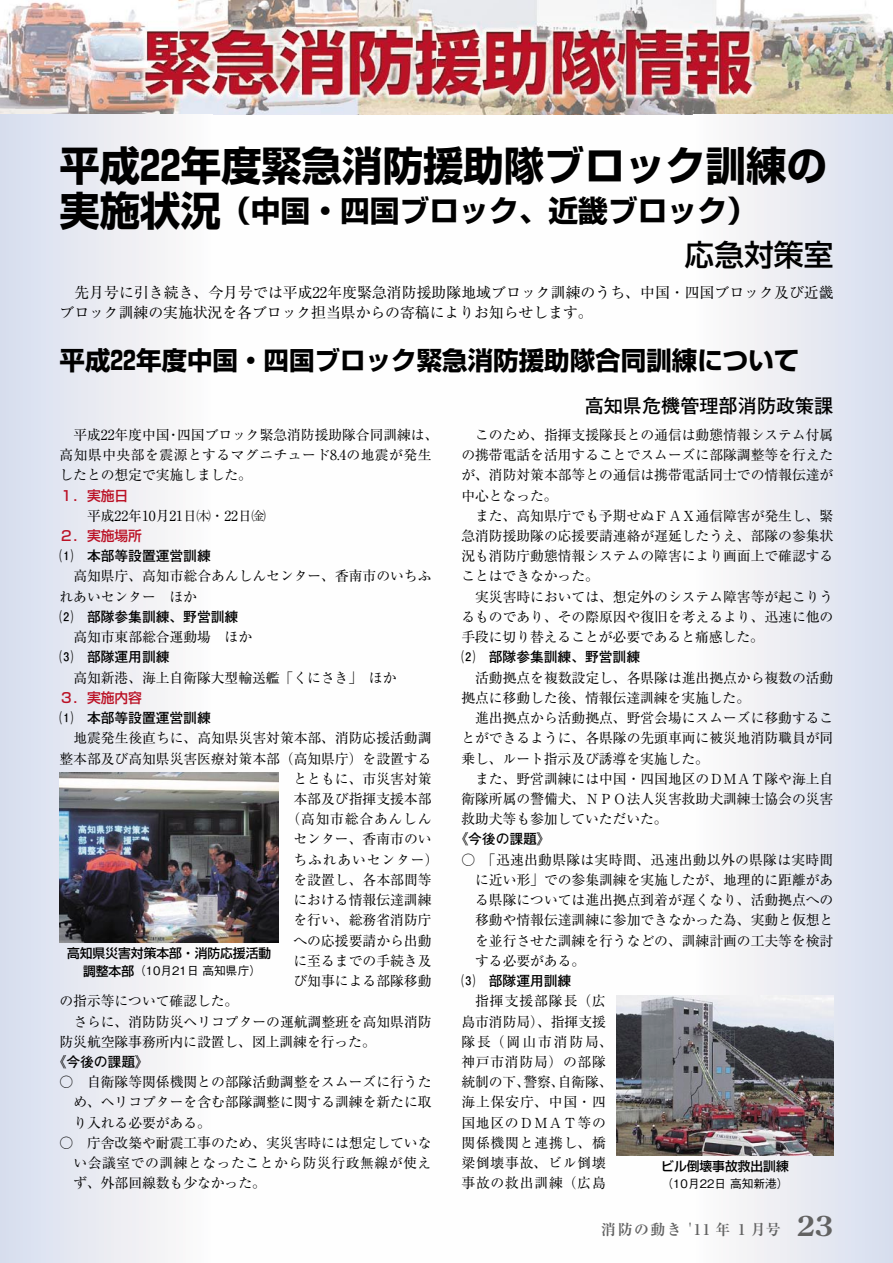
<style>
.page{position:relative;width:893px;height:1263px;background:#fff}
.page>*{position:absolute;margin:0;border:0;box-sizing:border-box;transform-origin:0 0}
.t1{font:700 40.35px "Shin Go Pro";color:#000}
.t2{font:700 29.7px/44px "Shin Go Pro";color:#000}
.t3{font:700 25.5px "Shin Go Pro";color:#000}
.t4{font:700 19.2px "Futo Go B101";color:#000}
.t5{font:14.85px/19.2px "Ryumin Pro";color:#000}
.t6{font:700 14.85px "Ryumin Pro";letter-spacing:.1em;color:#626262}
.t7{font:13.8px/20.2px "Ryumin Pro";letter-spacing:-.005em;color:#000;text-align:justify}
.t8{font:13.8px/20.2px "Ryumin Pro";letter-spacing:.06em;color:#000;text-align:center}
.t9{font:700 13.8px "Futo Go B101 Pro";letter-spacing:-.005em;color:#000}
.t10{font:13.8px "Ryumin Pro";letter-spacing:.04em;color:#000}
.t11{font:500 13.8px "Shin Go Pro";letter-spacing:-.005em;color:#bb1125}
.t12{font:13.8px "Ryumin Pro";letter-spacing:.055em;color:#000}
.t13{font:13.8px "Ryumin Pro";letter-spacing:.065em;color:#000}
.t14{font:500 12.75px "Shin Go Pro";color:#000}
.t15{font:500 11.7px "Gothic BBB Pro";color:#000}
.s1{font-size:40.35px}
.s2{font-weight:500}
.s3{font-family:"Shin Go Pro";font-size:12.75px}
.s4{font-family:"Century Old Style";font-size:27.6px}
</style>
<div class="page">
<img style="left:0;top:0;width:893px;height:115px">
<div style="left:0;top:115px;width:213px;height:1148px;background:linear-gradient(to right,#d7dded,#fefcfa)"></div>
<div style="left:693px;top:115px;width:200px;height:1148px;background:linear-gradient(to right,#fefcfa,#d7dded)"></div>
<img style="left:60px;top:773px;width:219px;height:170px">
<img style="left:617px;top:995px;width:216px;height:161px">
<h1 class="t1" style="left:60px;top:134px;width:769px">平成22年度緊急消防援助隊ブロック訓練の</h1>
<h2 class="t2" style="left:685px;top:185px;width:150px;text-indent:-625px"><span class="s1">実施状況</span>（中国・四国ブロック、近畿ブロック）<br><span class="s2">応急対策室</span></h2>
<p class="t5" style="left:60px;top:282px;width:776px;text-indent:15px">先月号に引き続き、今月号では平成22年度緊急消防援助隊地域ブロック訓練のうち、中国・四国ブロック及び近畿ブロック訓練の実施状況を各ブロック担当県からの寄稿によりお知らせします。</p>
<h3 class="t3" style="left:60px;top:340px;width:741px">平成22年度中国・四国ブロック緊急消防援助隊合同訓練について</h3>
<h3 class="t4" style="left:585px;top:394px;width:250px">高知県危機管理部消防政策課</h3>
<p class="t7" style="left:60px;top:424px;width:380px;text-align:left;text-indent:14px">平成22年度中国・四国ブロック緊急消防援助隊合同訓練は、高知県中央部を震源とするマグニチュード8.4の地震が発生したとの想定で実施しました。</p>
<p class="t11" style="left:60px;top:484px;width:70px">１．実施日</p>
<p class="t7" style="left:73px;top:504px;width:194px">　平成22年10月21日㈭・22日㈮</p>
<p class="t11" style="left:60px;top:524px;width:84px">２．実施場所</p>
<p class="t9" style="left:60px;top:545px;width:153px">⑴　本部等設置運営訓練</p>
<p class="t7" style="left:60px;top:565px;width:374px;text-indent:14px">高知県庁、高知市総合あんしんセンター、香南市のいちふれあいセンター　ほか</p>
<p class="t9" style="left:60px;top:606px;width:180px">⑵　部隊参集訓練、野営訓練</p>
<p class="t7" style="left:73px;top:626px;width:180px">高知市東部総合運動場　ほか</p>
<p class="t9" style="left:60px;top:646px;width:112px">⑶　部隊運用訓練</p>
<p class="t7" style="left:73px;top:666px;width:325px">高知新港、海上自衛隊大型輸送艦「くにさき」　ほか</p>
<p class="t11" style="left:60px;top:686px;width:84px">３．実施内容</p>
<p class="t9" style="left:60px;top:707px;width:153px">⑴　本部等設置運営訓練</p>
<p class="t7" style="left:73px;top:727px;width:360px">地震発生後直ちに、高知県災害対策本部、消防応援活動調</p>
<p class="t7" style="left:60px;top:747px;width:374px">整本部及び高知県災害医療対策本部（高知県庁）を設置する</p>
<p class="t7" style="left:293px;top:767px;width:140px">とともに、市災害対策</p>
<p class="t7" style="left:293px;top:788px;width:140px">本部及び指揮支援本部</p>
<p class="t12" style="left:286px;top:808px;width:147px">（高知市総合あんしん</p>
<p class="t7" style="left:293px;top:828px;width:140px">センター、香南市のい</p>
<p class="t13" style="left:293px;top:849px;width:147px">ちふれあいセンター）</p>
<p class="t7" style="left:293px;top:869px;width:140px">を設置し、各本部間等</p>
<p class="t7" style="left:293px;top:889px;width:140px">における情報伝達訓練</p>
<p class="t7" style="left:293px;top:909px;width:140px">を行い、総務省消防庁</p>
<p class="t7" style="left:293px;top:929px;width:140px">への応援要請から出動</p>
<p class="t7" style="left:293px;top:950px;width:140px">に至るまでの手続き及</p>
<p class="t7" style="left:293px;top:970px;width:140px">び知事による部隊移動</p>
<p class="t7" style="left:60px;top:990px;width:180px">の指示等について確認した。</p>
<p class="t7" style="left:73px;top:1010px;width:360px">さらに、消防防災ヘリコプターの運航調整班を高知県消防</p>
<p class="t7" style="left:60px;top:1030px;width:318px">防災航空隊事務所内に設置し、図上訓練を行った。</p>
<p class="t9" style="left:53px;top:1051px;width:98px">《今後の課題》</p>
<p class="t7" style="left:60px;top:1071px;width:374px">○　自衛隊等関係機関との部隊活動調整をスムーズに行うた</p>
<p class="t7" style="left:73px;top:1091px;width:360px">め、ヘリコプターを含む部隊調整に関する訓練を新たに取</p>
<p class="t7" style="left:73px;top:1111px;width:139px">り入れる必要がある。</p>
<p class="t7" style="left:60px;top:1132px;width:373px">○　庁舎改築や耐震工事のため、実災害時には想定していな</p>
<p class="t10" style="left:73px;top:1152px;width:360px">い会議室での訓練となったことから防災行政無線が使え</p>
<p class="t7" style="left:73px;top:1172px;width:194px">ず、外部回線数も少なかった。</p>
<p class="t14" style="left:67px;top:943px;width:206px">高知県災害対策本部・消防応援活動</p>
<p class="t15" style="left:83px;top:961px;width:179px"><span class="s3">調整本部</span>（10月21日 高知県庁）</p>
<p class="t7" style="left:461px;top:424px;width:374px;text-indent:14px">このため、指揮支援隊長との通信は動態情報システム付属の携帯電話を活用することでスムーズに部隊調整等を行えたが、消防対策本部等との通信は携帯電話同士での情報伝達が中心となった。</p>
<p class="t7" style="left:461px;top:504px;width:374px;text-indent:14px">また、高知県庁でも予期せぬＦＡＸ通信障害が発生し、緊急消防援助隊の応援要請連絡が遅延したうえ、部隊の参集状況も消防庁動態情報システムの障害により画面上で確認することはできなかった。</p>
<p class="t7" style="left:461px;top:585px;width:374px;text-indent:14px">実災害時においては、想定外のシステム障害等が起こりうるものであり、その際原因や復旧を考えるより、迅速に他の手段に切り替えることが必要であると痛感した。</p>
<p class="t9" style="left:461px;top:646px;width:180px">⑵　部隊参集訓練、野営訓練</p>
<p class="t7" style="left:461px;top:666px;width:374px;text-indent:14px">活動拠点を複数設定し、各県隊は進出拠点から複数の活動拠点に移動した後、情報伝達訓練を実施した。</p>
<p class="t7" style="left:461px;top:707px;width:374px;text-indent:14px">進出拠点から活動拠点、野営会場にスムーズに移動することができるように、各県隊の先頭車両に被災地消防職員が同乗し、ルート指示及び誘導を実施した。</p>
<p class="t7" style="left:461px;top:767px;width:374px;text-indent:14px">また、野営訓練には中国・四国地区のＤＭＡＴ隊や海上自衛隊所属の警備犬、ＮＰＯ法人災害救助犬訓練士協会の災害救助犬等も参加していただいた。</p>
<p class="t9" style="left:454px;top:828px;width:98px">《今後の課題》</p>
<p class="t7" style="left:475px;top:848px;width:360px;text-indent:-14px">○　「迅速出動県隊は実時間、迅速出動以外の県隊は実時間に近い形」での参集訓練を実施したが、地理的に距離がある県隊については進出拠点到着が遅くなり、活動拠点への移動や情報伝達訓練に参加できなかった為、実動と仮想とを並行させた訓練を行うなどの、訓練計画の工夫等を検討する必要がある。</p>
<p class="t9" style="left:461px;top:970px;width:112px">⑶　部隊運用訓練</p>
<p class="t8" style="left:461px;top:990px;width:153px">指揮支援部隊長（広<br>島市消防局）、指揮支援隊長（岡山市消防局、神戸市消防局）の部隊統制の下、警察、自衛隊、海上保安庁、中国・四国地区のＤＭＡＴ等の関係機関と連携し、橋梁倒壊事故、ビル倒壊事故の救出訓練（広島</p>
<p class="t14" style="left:661px;top:1156px;width:129px">ビル倒壊事故救出訓練</p>
<p class="t15" style="left:662px;top:1174px;width:128px">（10月22日 高知新港）</p>
<p class="t6" style="left:601px;top:1218px;width:234px">消防の動き '11 年 1 月号 <span class="s4">23</span></p>
</div>
